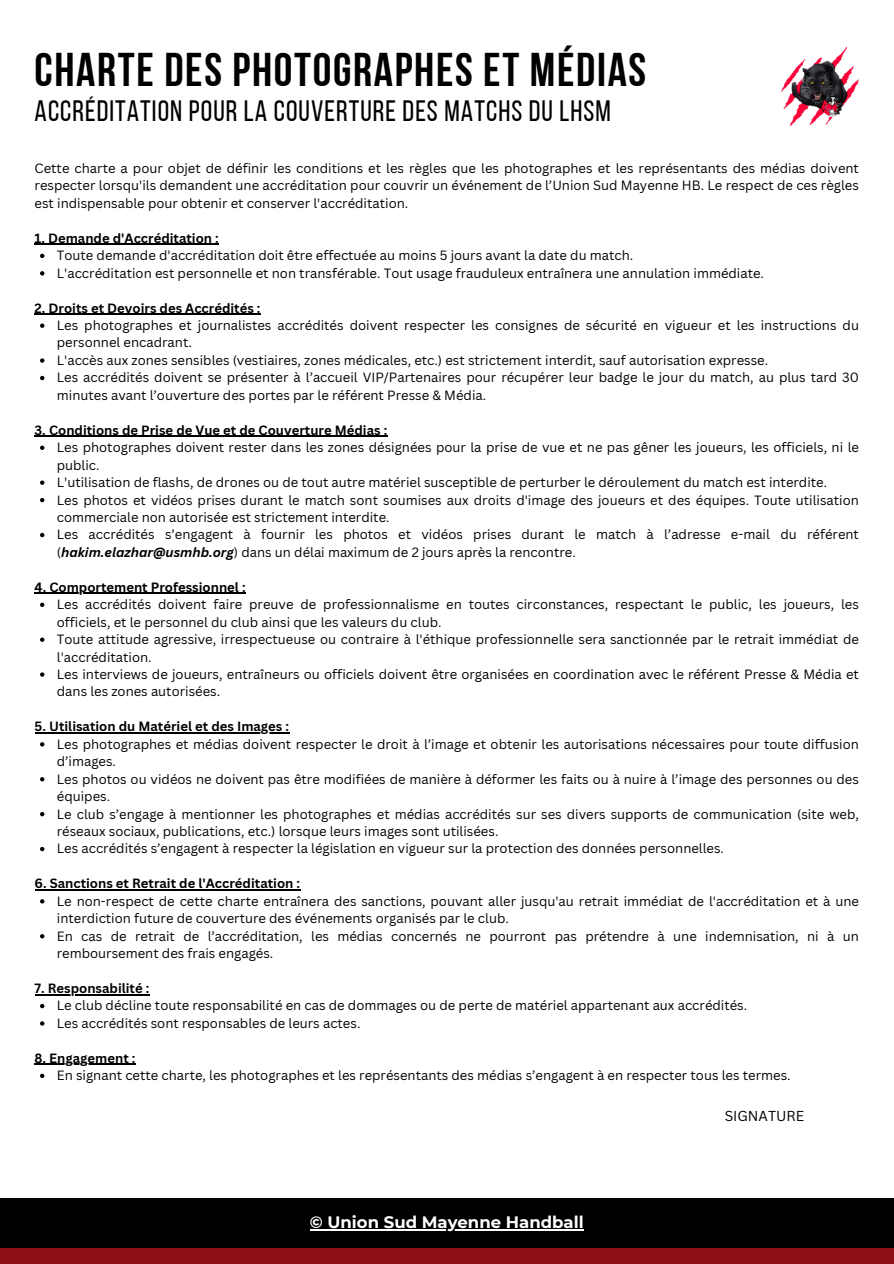
<style>
.page{position:relative;width:894px;height:1264px;background:#fff}
.page>*{position:absolute;margin:0;border:0;box-sizing:border-box;transform-origin:0 0}
.t1{font:47.1px "Bebas Neue Cyrillic";letter-spacing:.035em;color:#000}
.t2{font:29.4px "Bebas Neue";letter-spacing:.035em;color:#000}
.t3{font:700 16.5px "Montserrat";color:#fff}
.t4{font:13.95px "Canva Sans";color:#000}
.t5{font:13.05px/17.4px "Canva Sans";color:#000}
.t6{font:700 13.05px "Canva Sans";color:#000}
.s1{font-weight:700;font-style:italic}
</style>
<div class="page">
<div style="left:0;top:1198px;width:893px;height:65px;background:#000"></div>
<div style="left:0;top:1248px;width:893px;height:15px;background:#8c0f18"></div>
<img style="left:780px;top:48px;width:78px;height:78px">
<hr style="left:35px;top:244px;width:184px;height:1px;background:#000">
<svg style="left:40px;top:254px;width:4px;height:4px"></svg>
<svg style="left:40px;top:271px;width:4px;height:4px"></svg>
<hr style="left:35px;top:314px;width:226px;height:1px;background:#000">
<svg style="left:40px;top:323px;width:4px;height:5px"></svg>
<svg style="left:40px;top:358px;width:4px;height:5px"></svg>
<svg style="left:40px;top:376px;width:4px;height:4px"></svg>
<hr style="left:35px;top:436px;width:352px;height:1px;background:#000">
<svg style="left:40px;top:445px;width:4px;height:5px"></svg>
<svg style="left:40px;top:480px;width:4px;height:5px"></svg>
<svg style="left:40px;top:498px;width:4px;height:4px"></svg>
<svg style="left:40px;top:533px;width:4px;height:4px"></svg>
<hr style="left:35px;top:593px;width:211px;height:1px;background:#000">
<svg style="left:40px;top:602px;width:4px;height:5px"></svg>
<svg style="left:40px;top:637px;width:4px;height:5px"></svg>
<svg style="left:40px;top:672px;width:4px;height:4px"></svg>
<hr style="left:35px;top:732px;width:254px;height:1px;background:#000">
<svg style="left:40px;top:742px;width:4px;height:4px"></svg>
<svg style="left:40px;top:777px;width:4px;height:4px"></svg>
<svg style="left:40px;top:812px;width:4px;height:4px"></svg>
<svg style="left:40px;top:846px;width:4px;height:5px"></svg>
<hr style="left:35px;top:889px;width:265px;height:1px;background:#000">
<svg style="left:40px;top:899px;width:4px;height:4px"></svg>
<svg style="left:40px;top:934px;width:4px;height:4px"></svg>
<hr style="left:35px;top:994px;width:114px;height:1px;background:#000">
<svg style="left:40px;top:1003px;width:4px;height:5px"></svg>
<svg style="left:40px;top:1021px;width:4px;height:4px"></svg>
<hr style="left:35px;top:1063px;width:101px;height:1px;background:#000">
<svg style="left:40px;top:1073px;width:4px;height:4px"></svg>
<hr style="left:310px;top:1229px;width:273px;height:1px;background:#fff">
<p class="t1" style="left:35px;top:50px;width:613px">CHARTE DES PHOTOGRAPHES ET MÉDIAS</p>
<p class="t2" style="left:35px;top:98px;width:577px">ACCRÉDITATION POUR LA COUVERTURE DES MATCHS DU LHSM</p>
<p class="t5" style="left:35px;top:159px;width:825px;text-align:justify">Cette charte a pour objet de définir les conditions et les règles que les photographes et les représentants des médias doivent respecter lorsqu'ils demandent une accréditation pour couvrir un événement de l’Union Sud Mayenne HB. Le respect de ces règles est indispensable pour obtenir et conserver l'accréditation.</p>
<h4 class="t6" style="left:35px;top:229px;width:186px">1. Demande d'Accréditation :</h4>
<p class="t5" style="left:57px;top:246px;width:578px">Toute demande d'accréditation doit être effectuée au moins 5 jours avant la date du match.</p>
<p class="t5" style="left:57px;top:264px;width:708px">L'accréditation est personnelle et non transférable. Tout usage frauduleux entraînera une annulation immédiate.</p>
<h4 class="t6" style="left:35px;top:299px;width:227px">2. Droits et Devoirs des Accrédités :</h4>
<p class="t5" style="left:57px;top:316px;width:803px">Les photographes et journalistes accrédités doivent respecter les consignes de sécurité en vigueur et les instructions du personnel encadrant.</p>
<p class="t5" style="left:57px;top:351px;width:712px">L'accès aux zones sensibles (vestiaires, zones médicales, etc.) est strictement interdit, sauf autorisation expresse.</p>
<p class="t5" style="left:57px;top:368px;width:803px">Les accrédités doivent se présenter à l’accueil VIP/Partenaires pour récupérer leur badge le jour du match, au plus tard 30 minutes avant l’ouverture des portes par le référent Presse &amp; Média.</p>
<h4 class="t6" style="left:35px;top:421px;width:354px">3. Conditions de Prise de Vue et de Couverture Médias :</h4>
<p class="t5" style="left:57px;top:438px;width:803px">Les photographes doivent rester dans les zones désignées pour la prise de vue et ne pas gêner les joueurs, les officiels, ni le public.</p>
<p class="t5" style="left:57px;top:473px;width:771px">L'utilisation de flashs, de drones ou de tout autre matériel susceptible de perturber le déroulement du match est interdite.</p>
<p class="t5" style="left:57px;top:490px;width:803px">Les photos et vidéos prises durant le match sont soumises aux droits d'image des joueurs et des équipes. Toute utilisation commerciale non autorisée est strictement interdite.</p>
<p class="t5" style="left:57px;top:525px;width:803px">Les accrédités s’engagent à fournir les photos et vidéos prises durant le match à l’adresse e-mail du référent (<span class="s1">hakim.elazhar@usmhb.org</span>) dans un délai maximum de 2 jours après la rencontre.</p>
<h4 class="t6" style="left:35px;top:578px;width:212px">4. Comportement Professionnel :</h4>
<p class="t5" style="left:57px;top:595px;width:803px">Les accrédités doivent faire preuve de professionnalisme en toutes circonstances, respectant le public, les joueurs, les officiels, et le personnel du club ainsi que les valeurs du club.</p>
<p class="t5" style="left:57px;top:630px;width:803px">Toute attitude agressive, irrespectueuse ou contraire à l'éthique professionnelle sera sanctionnée par le retrait immédiat de l'accréditation.</p>
<p class="t5" style="left:57px;top:665px;width:803px">Les interviews de joueurs, entraîneurs ou officiels doivent être organisées en coordination avec le référent Presse &amp; Média et dans les zones autorisées.</p>
<h4 class="t6" style="left:35px;top:717px;width:256px">5. Utilisation du Matériel et des Images :</h4>
<p class="t5" style="left:57px;top:735px;width:803px">Les photographes et médias doivent respecter le droit à l’image et obtenir les autorisations nécessaires pour toute diffusion d’images.</p>
<p class="t5" style="left:57px;top:769px;width:803px">Les photos ou vidéos ne doivent pas être modifiées de manière à déformer les faits ou à nuire à l’image des personnes ou des équipes.</p>
<p class="t5" style="left:57px;top:804px;width:803px">Le club s’engage à mentionner les photographes et médias accrédités sur ses divers supports de communication (site web, réseaux sociaux, publications, etc.) lorsque leurs images sont utilisées.</p>
<p class="t5" style="left:57px;top:839px;width:668px">Les accrédités s’engagent à respecter la législation en vigueur sur la protection des données personnelles.</p>
<h4 class="t6" style="left:35px;top:874px;width:267px">6. Sanctions et Retrait de l'Accréditation :</h4>
<p class="t5" style="left:57px;top:892px;width:803px">Le non-respect de cette charte entraînera des sanctions, pouvant aller jusqu'au retrait immédiat de l'accréditation et à une interdiction future de couverture des événements organisés par le club.</p>
<p class="t5" style="left:57px;top:926px;width:803px">En cas de retrait de l’accréditation, les médias concernés ne pourront pas prétendre à une indemnisation, ni à un remboursement des frais engagés.</p>
<h4 class="t6" style="left:35px;top:979px;width:116px">7. Responsabilité :</h4>
<p class="t5" style="left:57px;top:996px;width:691px">Le club décline toute responsabilité en cas de dommages ou de perte de matériel appartenant aux accrédités.</p>
<p class="t5" style="left:57px;top:1014px;width:305px">Les accrédités sont responsables de leurs actes.</p>
<h4 class="t6" style="left:35px;top:1048px;width:102px">8. Engagement :</h4>
<p class="t5" style="left:57px;top:1066px;width:735px">En signant cette charte, les photographes et les représentants des médias s’engagent à en respecter tous les termes.</p>
<h3 class="t3" style="left:310px;top:1212px;width:275px">© Union Sud Mayenne Handball</h3>
<h2 class="t4" style="left:724px;top:1106px;width:81px">SIGNATURE</h2>
</div>
